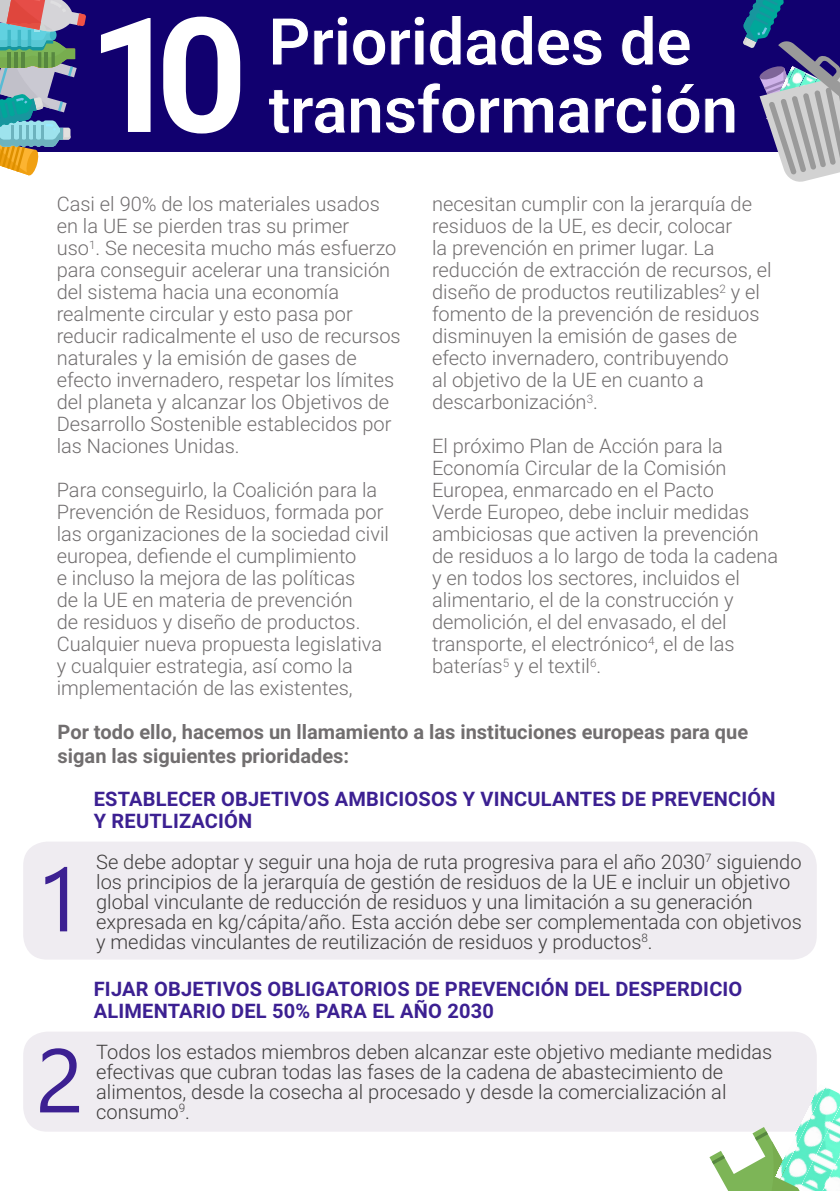
<style>
.page{position:relative;width:840px;height:1191px;background:#fff}
.page>*{position:absolute;margin:0;border:0;box-sizing:border-box;transform-origin:0 0}
.t1{font:700 160px "Roboto";color:#fff}
.t2{font:90px "Segoe UI";color:#3c2092}
.t3{font:700 66px/68px "Roboto";letter-spacing:-.01em;color:#fff}
.t4{font:300 20px/22px "Roboto";color:#716e6f}
.t5{font:300 20px/20px "Roboto";color:#3f3d3d}
.t6{font:700 20px/22px "Roboto";letter-spacing:.01em;color:#3c2092}
.t7{font:700 20px/24px "Roboto";color:#716e6f}
</style>
<div class="page">
<div style="left:0;top:0;width:839px;height:151px;background:#11006f"></div>
<div style="left:23px;top:841px;width:793px;height:118px;background:#efecf1;border-radius:24px"></div>
<svg style="left:0;top:0;width:86px;height:176px"></svg>
<svg style="left:742px;top:0;width:97px;height:182px"></svg>
<div style="left:23px;top:1031px;width:793px;height:100px;background:#efecf1;border-radius:24px"></div>
<svg style="left:709px;top:1127px;width:90px;height:64px"></svg>
<img style="left:799px;top:1188px;width:29px;height:3px">
<img style="left:779px;top:1087px;width:60px;height:101px">
<img style="left:774px;top:1084px;width:50px;height:95px">
<h1 class="t1" style="left:88px;top:-37px;width:161px">10</h1>
<h3 class="t3" style="left:268px;top:5px;width:471px">Prioridades de transformarción</h3>
<p class="t4" style="left:57px;top:192px;width:345px">Casi el 90% de los materiales usados en la UE se pierden tras su primer<br>uso<sup>1</sup>. Se necesita mucho más esfuerzo para conseguir acelerar una transición del sistema hacia una economía realmente circular y esto pasa por reducir radicalmente el uso de recursos naturales y la emisión de gases de efecto invernadero, respetar los límites del planeta y alcanzar los Objetivos de Desarrollo Sostenible establecidos por las Naciones Unidas.</p>
<p class="t4" style="left:57px;top:478px;width:333px">Para conseguirlo, la Coalición para la Prevención de Residuos, formada por las organizaciones de la sociedad civil europea, defiende el cumplimiento<br>e incluso la mejora de las políticas<br>de la UE en materia de prevención<br>de residuos y diseño de productos.<br>Cualquier nueva propuesta legislativa y cualquier estrategia, así como la implementación de las existentes,</p>
<p class="t4" style="left:432px;top:192px;width:341px">necesitan cumplir con la jerarquía de residuos de la UE, es decir, colocar<br>la prevención en primer lugar. La reducción de extracción de recursos, el diseño de productos reutilizables<sup>2</sup> y el fomento de la prevención de residuos disminuyen la emisión de gases de efecto invernadero, contribuyendo<br>al objetivo de la UE en cuanto a descarbonización<sup>3</sup>.</p>
<p class="t4" style="left:432px;top:434px;width:347px">El próximo Plan de Acción para la Economía Circular de la Comisión Europea, enmarcado en el Pacto<br>Verde Europeo, debe incluir medidas ambiciosas que activen la prevención de residuos a lo largo de toda la cadena y en todos los sectores, incluidos el alimentario, el de la construcción y demolición, el del envasado, el del transporte, el electrónico<sup>4</sup>, el de las baterías<sup>5</sup> y el textil<sup>6</sup>.</p>
<p class="t7" style="left:58px;top:719px;width:691px">Por todo ello, hacemos un llamamiento a las instituciones europeas para que sigan las siguientes prioridades:</p>
<h2 class="t2" style="left:35px;top:814px;width:50px">1</h2>
<p class="t6" style="left:94px;top:786px;width:683px">ESTABLECER OBJETIVOS AMBICIOSOS Y VINCULANTES DE PREVENCIÓN<br>Y REUTLIZACIÓN</p>
<p class="t5" style="left:96px;top:850px;width:706px">Se debe adoptar y seguir una hoja de ruta progresiva para el año 2030<sup>7</sup> siguiendo los principios de la jerarquía de gestión de residuos de la UE e incluir un objetivo global vinculante de reducción de residuos y una limitación a su generación expresada en kg/cápita/año. Esta acción debe ser complementada con objetivos y medidas vinculantes de reutilización de residuos y productos<sup>8</sup>.</p>
<p class="t6" style="left:94px;top:976px;width:649px">FIJAR OBJETIVOS OBLIGATORIOS DE PREVENCIÓN DEL DESPERDICIO<br>ALIMENTARIO DEL 50% PARA EL AÑO 2030</p>
<h2 class="t2" style="left:35px;top:995px;width:50px">2</h2>
<p class="t5" style="left:96px;top:1041px;width:677px">Todos los estados miembros deben alcanzar este objetivo mediante medidas efectivas que cubran todas las fases de la cadena de abastecimiento de alimentos, desde la cosecha al procesado y desde la comercialización al consumo<sup>9</sup>.</p>
</div>
